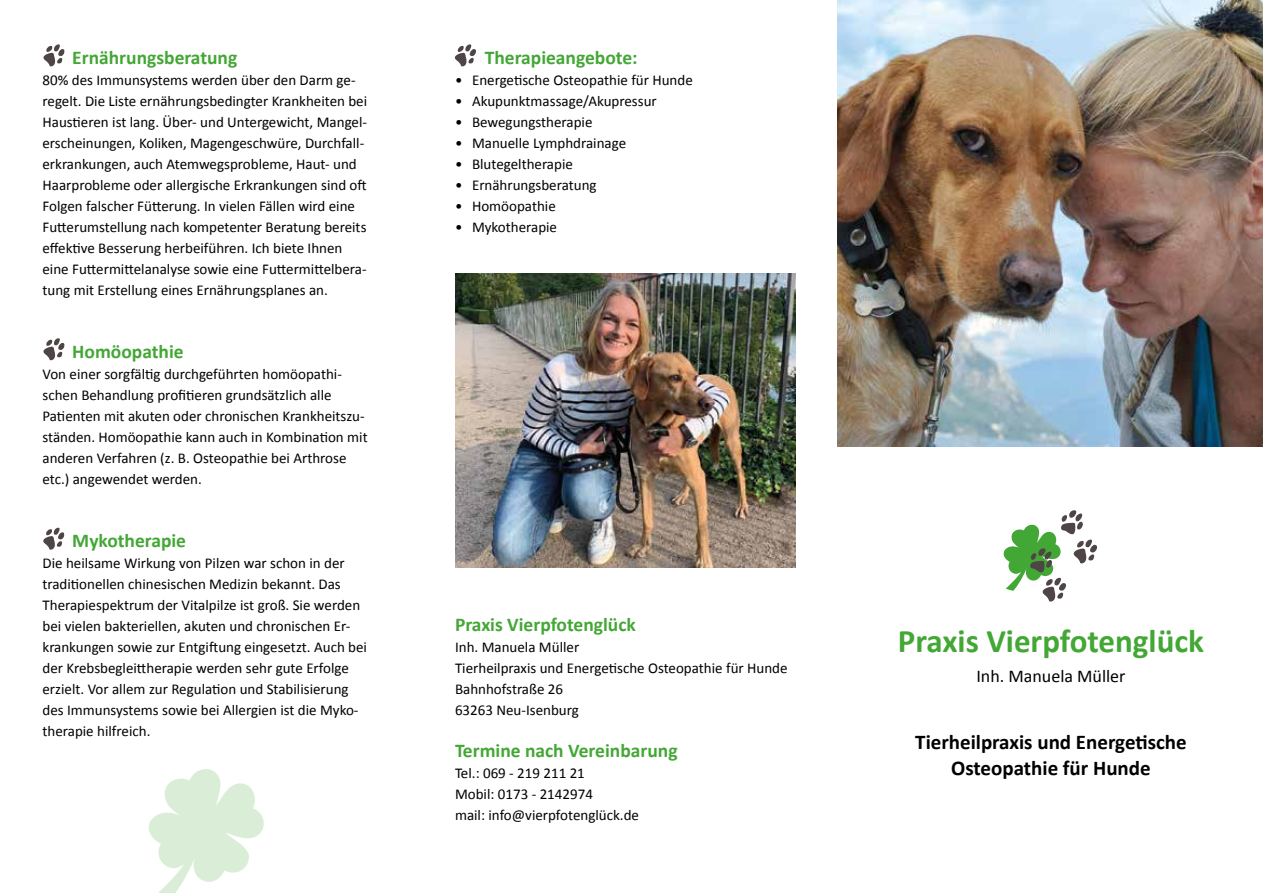
<style>
.page{position:relative;width:1263px;height:893px;background:#fff}
.page>*{position:absolute;margin:0;border:0;box-sizing:border-box;transform-origin:0 0}
.t1{font:700 33px "Calibri";color:#43a735}
.t2{font:700 21px/25.2px "Calibri";color:#000;text-align:center}
.t3{font:700 19.5px "Calibri";color:#43a735}
.t4{font:18px "Calibri";color:#000}
.t5{font:15px/21px "Calibri";color:#000}
</style>
<div class="page">
<svg style="left:1004px;top:510px;width:93px;height:92px"></svg>
<img style="left:455px;top:274px;width:340px;height:294px">
<svg style="left:43px;top:44px;width:22px;height:23px"></svg>
<svg style="left:43px;top:338px;width:22px;height:23px"></svg>
<svg style="left:43px;top:527px;width:22px;height:23px"></svg>
<svg style="left:454px;top:44px;width:22px;height:23px"></svg>
<svg style="left:149px;top:769px;width:115px;height:124px"></svg>
<img style="left:838px;top:0;width:425px;height:446px">
<h3 class="t3" style="left:72px;top:43px;width:167px">Ernährungsberatung</h3>
<p class="t5" style="left:43px;top:69px;width:326px">80% des Immunsystems werden über den Darm ge&shy;regelt. Die Liste ernährungsbedingter Krankheiten bei Haustieren ist lang. Über- und Untergewicht, Mangel&shy;erscheinungen, Koliken, Magengeschwüre, Durchfall&shy;erkrankungen, auch Atemwegsprobleme, Haut- und Haarprobleme oder allergische Erkrankungen sind oft Folgen falscher Fütterung. In vielen Fällen wird eine Futterumstellung nach kompetenter Beratung bereits effektive Besserung herbeiführen. Ich biete Ihnen eine Futtermittelanalyse sowie eine Futtermittelbera&shy;tung mit Erstellung eines Ernährungsplanes an.</p>
<h3 class="t3" style="left:72px;top:337px;width:113px">Homöopathie</h3>
<p class="t5" style="left:43px;top:363px;width:327px">Von einer sorgfältig durchgeführten homöopathi&shy;schen Behandlung profitieren grundsätzlich alle Patienten mit akuten oder chronischen Krankheitszu&shy;ständen. Homöopathie kann auch in Kombination mit anderen Verfahren (z. B. Osteopathie bei Arthrose etc.) angewendet werden.</p>
<h3 class="t3" style="left:72px;top:526px;width:115px">Mykotherapie</h3>
<p class="t5" style="left:43px;top:552px;width:326px">Die heilsame Wirkung von Pilzen war schon in der traditionellen chinesischen Medizin bekannt. Das Therapiespektrum der Vitalpilze ist groß. Sie werden bei vielen bakteriellen, akuten und chronischen Er&shy;krankungen sowie zur Entgiftung eingesetzt. Auch bei der Krebsbegleittherapie werden sehr gute Erfolge erzielt. Vor allem zur Regulation und Stabilisierung des Immunsystems sowie bei Allergien ist die Myko&shy;therapie hilfreich.</p>
<h3 class="t3" style="left:485px;top:43px;width:154px">Therapieangebote:</h3>
<p class="t5" style="left:455px;top:69px;width:239px">• Energetische Osteopathie für Hunde</p>
<p class="t5" style="left:455px;top:90px;width:203px">• Akupunktmassage/Akupressur</p>
<p class="t5" style="left:455px;top:111px;width:139px">• Bewegungstherapie</p>
<p class="t5" style="left:455px;top:132px;width:173px">• Manuelle Lymphdrainage</p>
<p class="t5" style="left:455px;top:153px;width:119px">• Blutegeltherapie</p>
<p class="t5" style="left:455px;top:174px;width:143px">• Ernährungsberatung</p>
<p class="t5" style="left:455px;top:195px;width:102px">• Homöopathie</p>
<p class="t5" style="left:455px;top:216px;width:104px">• Mykotherapie</p>
<h3 class="t3" style="left:455px;top:610px;width:182px">Praxis Vierpfotenglück</h3>
<p class="t5" style="left:455px;top:636px;width:334px">Inh. Manuela Müller<br>Tierheilpraxis und Energetische Osteopathie für Hunde<br>Bahnhofstraße 26<br>63263 Neu-Isenburg</p>
<h3 class="t3" style="left:455px;top:736px;width:224px">Termine nach Vereinbarung</h3>
<p class="t5" style="left:455px;top:762px;width:185px">Tel.: 069 - 219 211 21<br>Mobil: 0173 - 2142974<br>mail: info@vierpfotenglück.de</p>
<h1 class="t1" style="left:898px;top:618px;width:308px">Praxis Vierpfotenglück</h1>
<p class="t4" style="left:976px;top:664px;width:151px">Inh. Manuela Müller</p>
<h2 class="t2" style="left:915px;top:729px;width:273px">Tierheilpraxis und Energetische<br>Osteopathie für Hunde</h2>
</div>
